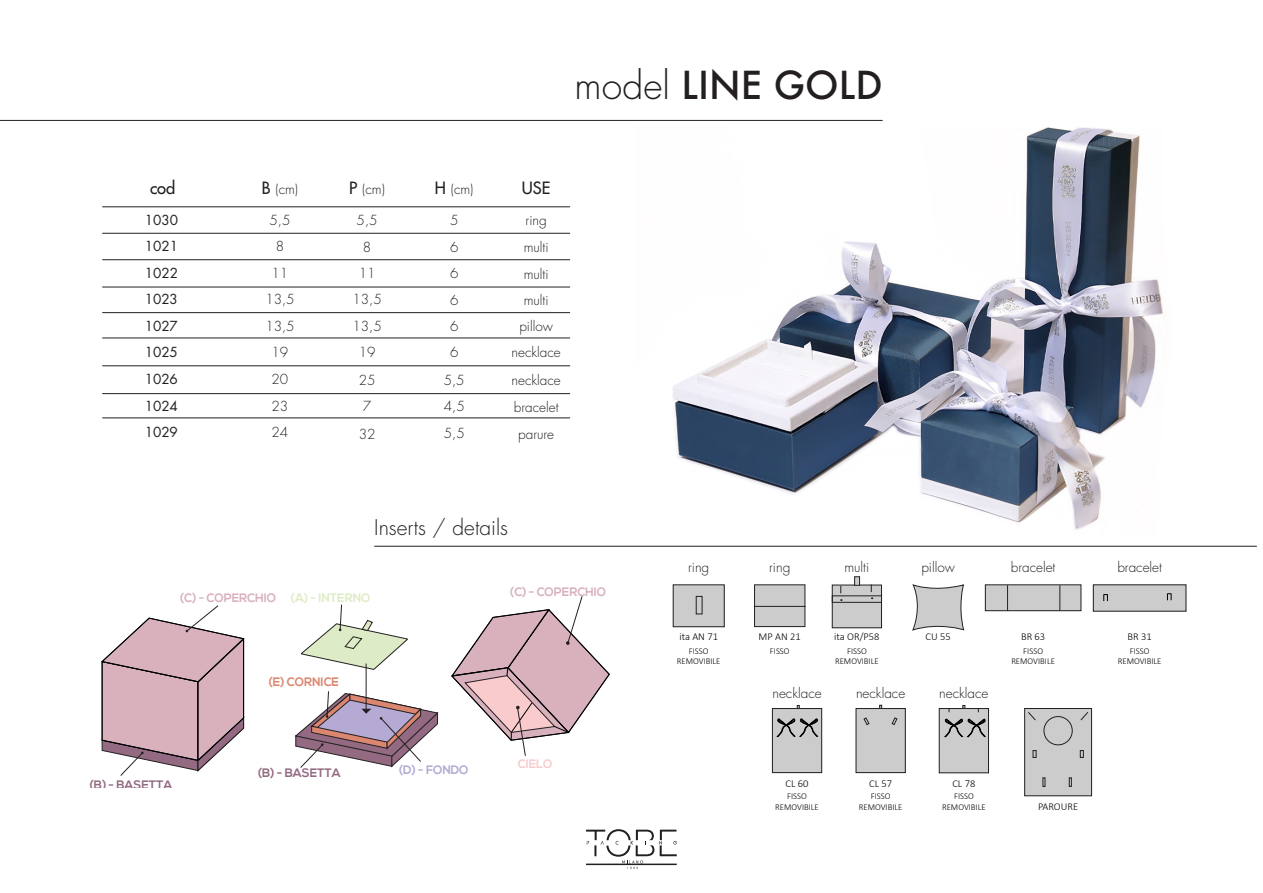
<style>
.page{position:relative;width:1263px;height:893px;background:#fff}
.page>*{position:absolute;margin:0;border:0;box-sizing:border-box;transform-origin:0 0}
.t1{font:500 37.5px "Futura";color:#231f20}
.t2{font:300 21px "Futura";color:#231f20}
.t3{font:16.5px "Futura";color:#231f20}
.t4{font:300 13.5px/26.5px "Futura";color:#231f20;text-align:center}
.t5{font:13.5px/26.4px "Futura";color:#231f20;text-align:justify}
.t6{font:700 12.3px "Nexa";color:#d8b1bd}
.t7{font:700 12.3px "Nexa";color:#936a81}
.t8{font:700 12.3px "Nexa";color:#ddecc6}
.t9{font:700 12.3px "Nexa";color:#db8670}
.t10{font:700 12.3px "Nexa";color:#b4aad3}
.t11{font:700 12.3px "Nexa";color:#f9cbcc}
.t12{font:300 10.5px "Calibri";color:#000}
.t13{font:300 9px/10.8px "Calibri";color:#000;text-align:center}
.s1{font-weight:300}
.s2{font-weight:400;font-size:16.5px}
</style>
<div class="page">
<svg style="left:586px;top:829px;width:91px;height:40px"></svg>
<hr style="left:0;top:120px;width:883px;height:1px;background:#231f20">
<img style="left:673px;top:127px;width:490px;height:403px">
<hr style="left:102px;top:207px;width:468px;height:1px;background:#231f20">
<hr style="left:102px;top:233px;width:468px;height:1px;background:#231f20">
<hr style="left:102px;top:259px;width:468px;height:1px;background:#231f20">
<hr style="left:102px;top:287px;width:468px;height:1px;background:#231f20">
<hr style="left:102px;top:312px;width:468px;height:1px;background:#231f20">
<hr style="left:102px;top:338px;width:468px;height:1px;background:#231f20">
<hr style="left:102px;top:366px;width:468px;height:1px;background:#231f20">
<hr style="left:102px;top:393px;width:468px;height:1px;background:#231f20">
<hr style="left:102px;top:418px;width:468px;height:1px;background:#231f20">
<svg style="left:301px;top:604px;width:107px;height:66px"></svg>
<svg style="left:451px;top:596px;width:159px;height:160px"></svg>
<svg style="left:101px;top:605px;width:144px;height:171px"></svg>
<hr style="left:366px;top:663px;width:1px;height:50px;background:#231f20">
<svg style="left:295px;top:691px;width:143px;height:77px"></svg>
<hr style="left:374px;top:546px;width:883px;height:1px;background:#231f20">
<div style="left:985px;top:585px;width:96px;height:26px;background:#ccc"></div>
<div style="left:985px;top:585px;width:96px;height:26px;border:1px solid #231f20"></div>
<svg style="left:1007px;top:585px;width:1px;height:26px"></svg>
<svg style="left:1059px;top:585px;width:1px;height:26px"></svg>
<div style="left:673px;top:585px;width:51px;height:42px;background:#ccc"></div>
<div style="left:673px;top:585px;width:51px;height:42px;border:1px solid #231f20"></div>
<div style="left:696px;top:596px;width:6px;height:18px;border:1px solid #231f20"></div>
<div style="left:913px;top:585px;width:50px;height:45px;background:#ccc"></div>
<div style="left:913px;top:585px;width:51px;height:45px;border:1px solid #231f20"></div>
<div style="left:754px;top:585px;width:51px;height:42px;background:#ccc"></div>
<div style="left:754px;top:585px;width:51px;height:42px;border:1px solid #231f20"></div>
<hr style="left:754px;top:606px;width:51px;height:1px;background:#231f20">
<div style="left:832px;top:585px;width:49px;height:43px;background:#ccc"></div>
<div style="left:832px;top:585px;width:50px;height:43px;border:1px solid #231f20"></div>
<div style="left:854px;top:577px;width:6px;height:8px;border:1px solid #231f20"></div>
<div style="left:1093px;top:585px;width:93px;height:26px;background:#ccc"></div>
<svg style="left:1103px;top:594px;width:5px;height:7px"></svg>
<svg style="left:1167px;top:593px;width:5px;height:7px"></svg>
<div style="left:772px;top:708px;width:50px;height:65px;background:#ccc"></div>
<div style="left:772px;top:708px;width:50px;height:65px;border:1px solid #231f20"></div>
<svg style="left:777px;top:719px;width:41px;height:18px"></svg>
<div style="left:939px;top:708px;width:49px;height:65px;background:#ccc"></div>
<div style="left:939px;top:708px;width:50px;height:65px;border:1px solid #231f20"></div>
<svg style="left:944px;top:719px;width:41px;height:18px"></svg>
<div style="left:1025px;top:708px;width:66px;height:88px;background:#ccc"></div>
<div style="left:1024px;top:708px;width:68px;height:88px;border:1px solid #231f20"></div>
<div style="left:1044px;top:716px;width:28px;height:29px;border:1px solid #231f20;border-radius:50%"></div>
<svg style="left:1028px;top:712px;width:8px;height:9px"></svg>
<svg style="left:1080px;top:712px;width:8px;height:9px"></svg>
<svg style="left:1033px;top:750px;width:3px;height:8px"></svg>
<svg style="left:1080px;top:750px;width:3px;height:8px"></svg>
<svg style="left:1043px;top:778px;width:2px;height:8px"></svg>
<svg style="left:1069px;top:778px;width:2px;height:8px"></svg>
<div style="left:856px;top:708px;width:49px;height:65px;background:#ccc"></div>
<div style="left:856px;top:708px;width:49px;height:65px;border:1px solid #231f20"></div>
<svg style="left:863px;top:717px;width:6px;height:8px"></svg>
<svg style="left:892px;top:717px;width:5px;height:8px"></svg>
<h1 class="t1" style="left:575px;top:59px;width:309px"><span class="s1">model</span> LINE GOLD</h1>
<p class="t3" style="left:150px;top:177px;width:27px">cod</p>
<p class="t4" style="left:262px;top:176px;width:38px"><span class="s2">B</span> (cm)</p>
<p class="t4" style="left:349px;top:176px;width:37px"><span class="s2">P</span> (cm)</p>
<p class="t5" style="left:145px;top:207px;width:35px">1030<br>1021<br>1022</p>
<p class="t4" style="left:269px;top:207px;width:22px">5,5<br>8<br>11</p>
<p class="t4" style="left:435px;top:176px;width:40px"><span class="s2">H</span> (cm)</p>
<p class="t3" style="left:522px;top:177px;width:30px">USE</p>
<p class="t4" style="left:357px;top:207px;width:22px">5,5<br>8</p>
<p class="t4" style="left:450px;top:207px;width:10px;text-align:left">5<br>6</p>
<p class="t4" style="left:524px;top:207px;width:26px;text-align:left">ring multi</p>
<p class="t4" style="left:352px;top:260px;width:31px">11<br>13,5</p>
<p class="t4" style="left:450px;top:260px;width:10px;text-align:left">6<br>6</p>
<p class="t4" style="left:524px;top:261px;width:26px;text-align:left">multi multi</p>
<p class="t5" style="left:145px;top:286px;width:35px">1023<br>1027<br>1025</p>
<p class="t4" style="left:265px;top:286px;width:31px">13,5<br>13,5<br>19</p>
<p class="t4" style="left:511px;top:313px;width:51px">pillow necklace</p>
<p class="t4" style="left:511px;top:367px;width:51px">necklace</p>
<p class="t4" style="left:352px;top:313px;width:31px">13,5<br>19</p>
<p class="t4" style="left:359px;top:367px;width:18px">25</p>
<p class="t4" style="left:450px;top:313px;width:10px;text-align:left">6<br>6</p>
<p class="t4" style="left:444px;top:367px;width:22px">5,5</p>
<p class="t5" style="left:145px;top:366px;width:35px">1026<br>1024<br>1029</p>
<p class="t4" style="left:272px;top:366px;width:18px;text-align:justify">20<br>23<br>24</p>
<p class="t4" style="left:359px;top:392px;width:18px;line-height:27.8px">7<br>32</p>
<p class="t4" style="left:444px;top:393px;width:22px;line-height:27px;text-align:left">4,5<br>5,5</p>
<p class="t4" style="left:514px;top:394px;width:46px;line-height:27px">bracelet parure</p>
<h2 class="t2" style="left:374px;top:514px;width:135px">Inserts / details</h2>
<p class="t4" style="left:688px;top:555px;width:23px">ring</p>
<p class="t4" style="left:769px;top:555px;width:23px">ring</p>
<p class="t4" style="left:844px;top:555px;width:26px">multi</p>
<p class="t4" style="left:921px;top:555px;width:35px">pillow</p>
<p class="t4" style="left:1011px;top:555px;width:46px">bracelet</p>
<p class="t4" style="left:1117px;top:555px;width:46px">bracelet</p>
<p class="t6" style="left:180px;top:591px;width:98px">(C) - COPERCHIO</p>
<p class="t8" style="left:291px;top:591px;width:81px">(A) - INTERNO</p>
<p class="t9" style="left:269px;top:674px;width:72px">(E) CORNICE</p>
<p class="t7" style="left:90px;top:778px;width:84px">(B) - BASETTA</p>
<p class="t7" style="left:258px;top:766px;width:84px">(B) - BASETTA</p>
<p class="t10" style="left:399px;top:763px;width:71px">(D) - FONDO</p>
<p class="t6" style="left:510px;top:585px;width:98px">(C) - COPERCHIO</p>
<p class="t11" style="left:518px;top:756px;width:36px">CIELO</p>
<p class="t12" style="left:679px;top:630px;width:40px">ita AN 71</p>
<p class="t12" style="left:759px;top:630px;width:44px">MP AN 21</p>
<p class="t12" style="left:834px;top:630px;width:47px">ita OR/P58</p>
<p class="t12" style="left:925px;top:630px;width:27px">CU 55</p>
<p class="t12" style="left:1021px;top:630px;width:26px">BR 63</p>
<p class="t12" style="left:1127px;top:630px;width:26px">BR 31</p>
<p class="t13" style="left:677px;top:645px;width:45px">FISSO<br>REMOVIBILE</p>
<p class="t13" style="left:1011px;top:645px;width:45px">FISSO<br>REMOVIBILE</p>
<p class="t13" style="left:1118px;top:645px;width:45px">FISSO<br>REMOVIBILE</p>
<p class="t13" style="left:835px;top:645px;width:45px">FISSO<br>REMOVIBILE</p>
<p class="t13" style="left:770px;top:645px;width:21px">FISSO</p>
<p class="t4" style="left:772px;top:680px;width:51px">necklace</p>
<p class="t4" style="left:856px;top:680px;width:51px">necklace</p>
<p class="t4" style="left:939px;top:680px;width:51px">necklace</p>
<p class="t12" style="left:785px;top:777px;width:25px">CL 60</p>
<p class="t12" style="left:869px;top:777px;width:25px">CL 57</p>
<p class="t12" style="left:952px;top:777px;width:25px">CL 78</p>
<p class="t13" style="left:775px;top:791px;width:45px">FISSO<br>REMOVIBILE</p>
<p class="t13" style="left:859px;top:791px;width:45px">FISSO<br>REMOVIBILE</p>
<p class="t13" style="left:942px;top:791px;width:45px">FISSO<br>REMOVIBILE</p>
<p class="t12" style="left:1038px;top:800px;width:42px">PAROURE</p>
</div>
